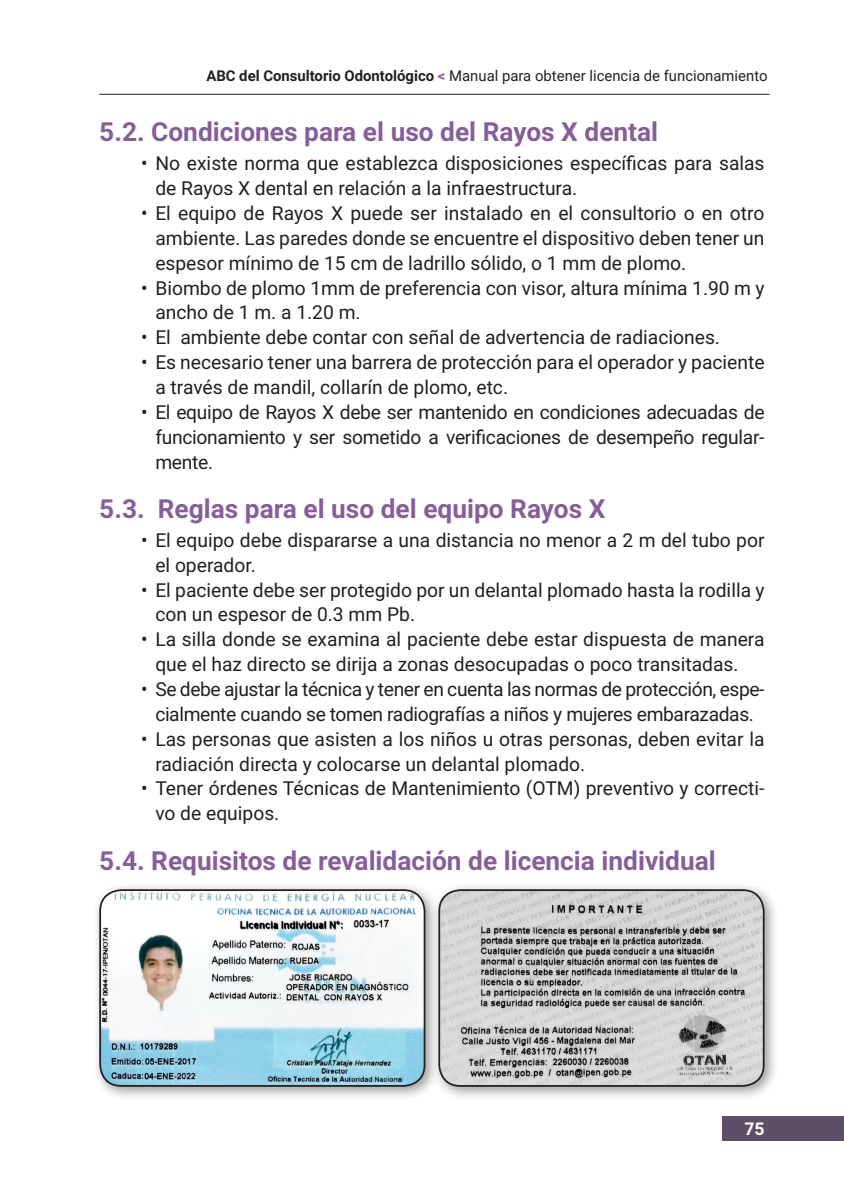
<style>
.page{position:relative;width:844px;height:1191px;background:#fff}
.page>*{position:absolute;margin:0;border:0;box-sizing:border-box;transform-origin:0 0}
.Estilo_de_párrafo_1{font:700 26.25px "Roboto";color:#875e9a}
.tabulacion{font:19.25px/24.8px "Roboto";color:#231f20}
.tabulacion-2{font:19.25px/24.8px "Roboto";letter-spacing:-.02em;color:#231f20;text-align:center}
.t1{font:700 17.5px "Roboto";color:#fff}
.t2{font:14.88px "Roboto";color:#231f20}
.s1{font-weight:700}
.s2{font-weight:700;color:#875e9a}
</style>
<div class="page">
<hr style="left:99px;top:94px;width:670px;height:1px;background:#231f20">
<div style="left:722px;top:1116px;width:121px;height:25px;background:#5d4f68"></div>
<div style="left:92px;top:882px;width:348px;height:219px;background:#231f20;opacity:.45"></div>
<img style="left:100px;top:890px;width:324px;height:196px">
<div style="left:99px;top:889px;width:326px;height:197px;border:2px solid #231f20;border-radius:21px"></div>
<div style="left:431px;top:882px;width:347px;height:219px;background:#231f20;opacity:.45"></div>
<img style="left:439px;top:890px;width:324px;height:196px">
<div style="left:438px;top:889px;width:326px;height:197px;border:2px solid #231f20;border-radius:21px"></div>
<p class="t2" style="left:206px;top:65px;width:562px"><span class="s1">ABC del Consultorio Odontológico</span> <span class="s2">&lt;</span> Manual para obtener licencia de funcionamiento</p>
<p class="Estilo_de_párrafo_1" style="left:99px;top:114px;width:560px">5.2. Condiciones para el uso del Rayos X dental</p>
<p class="tabulacion" style="left:155px;top:150px;width:610px;text-indent:-14px">• No existe norma que establezca disposiciones específicas para salas de Rayos X dental en relación a la infraestructura.</p>
<p class="tabulacion" style="left:155px;top:200px;width:610px;text-align:justify;text-indent:-14px">• El equipo de Rayos X puede ser instalado en el consultorio o en otro ambiente. Las paredes donde se encuentre el dispositivo deben tener un espesor mínimo de 15 cm de ladrillo sólido, o 1 mm de plomo.</p>
<p class="tabulacion" style="left:155px;top:274px;width:610px;text-indent:-14px">• Biombo de plomo 1mm de preferencia con visor, altura mínima 1.90 m y ancho de 1 m. a 1.20 m.</p>
<p class="tabulacion" style="left:141px;top:324px;width:580px">• El ambiente debe contar con señal de advertencia de radiaciones.</p>
<p class="tabulacion" style="left:155px;top:349px;width:610px;text-indent:-14px">• Es necesario tener una barrera de protección para el operador y paciente a través de mandil, collarín de plomo, etc.</p>
<p class="tabulacion" style="left:155px;top:399px;width:610px;text-align:justify;text-indent:-14px">• El equipo de Rayos X debe ser mantenido en condiciones adecuadas de funcionamiento y ser sometido a verificaciones de desempeño regular&shy;mente.</p>
<p class="Estilo_de_párrafo_1" style="left:99px;top:490px;width:507px">5.3. Reglas para el uso del equipo Rayos X</p>
<p class="tabulacion" style="left:155px;top:527px;width:610px;text-indent:-14px">• El equipo debe dispararse a una distancia no menor a 2 m del tubo por el operador.</p>
<p class="tabulacion" style="left:155px;top:576px;width:610px;text-indent:-14px">• El paciente debe ser protegido por un delantal plomado hasta la rodilla y con un espesor de 0.3 mm Pb.</p>
<p class="tabulacion" style="left:155px;top:626px;width:610px;text-indent:-14px">• La silla donde se examina al paciente debe estar dispuesta de manera que el haz directo se dirija a zonas desocupadas o poco transitadas.</p>
<p class="tabulacion-2" style="left:141px;top:676px;width:624px">• Se debe ajustar la técnica y tener en cuenta las normas de protección, espe&shy;cialmente cuando se tomen radiografías a niños y mujeres embarazadas.</p>
<p class="tabulacion" style="left:155px;top:725px;width:610px;text-indent:-14px">• Las personas que asisten a los niños u otras personas, deben evitar la radiación directa y colocarse un delantal plomado.</p>
<p class="tabulacion" style="left:155px;top:775px;width:610px;text-indent:-14px">• Tener órdenes Técnicas de Mantenimiento (OTM) preventivo y correcti&shy;vo de equipos.</p>
<p class="Estilo_de_párrafo_1" style="left:99px;top:842px;width:617px">5.4. Requisitos de revalidación de licencia individual</p>
<p class="t1" style="left:744px;top:1116px;width:22px">75</p>
</div>
